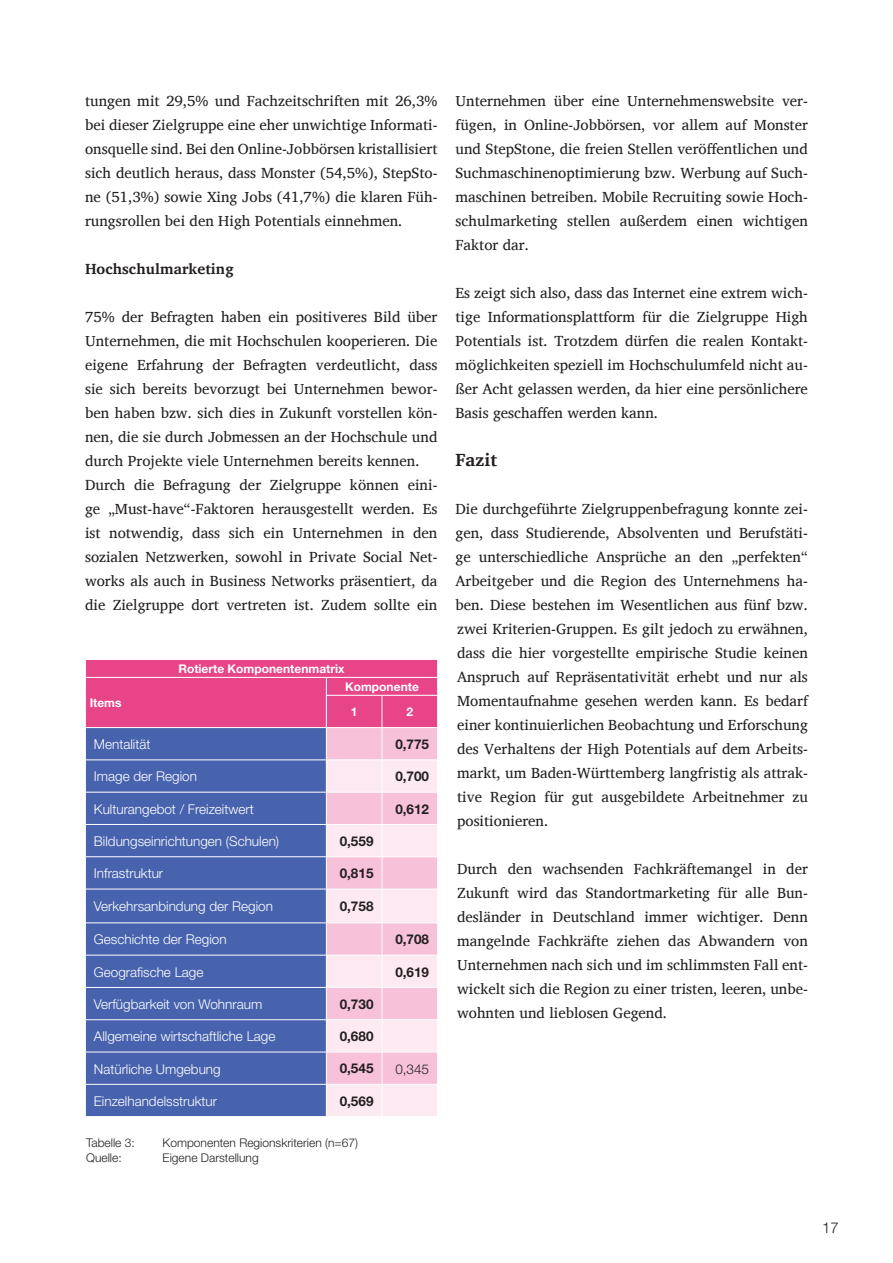
<style>
.page{position:relative;width:893px;height:1263px;background:#fff}
.page>*{position:absolute;margin:0;border:0;box-sizing:border-box;transform-origin:0 0}
.t1{font:700 18px "Charis SIL";color:#231f20}
.t2{font:15px/24px "Charis SIL";color:#231f20;text-align:justify}
.t3{font:700 15px "Charis SIL";color:#231f20}
.t4{font:300 15px "Helvetica Neue";color:#231f20}
.t5{font:300 13.5px "Helvetica Neue";color:#fff}
.t6{font:700 13.5px "Helvetica Neue";color:#231f20}
.t7{font:300 13.5px "Helvetica Neue";color:#231f20}
.t8{font:300 12px "Helvetica Neue";color:#231f20}
.t9{font:700 12px/25px "Helvetica Neue";color:#fff}
</style>
<div class="page">
<svg style="left:85px;top:660px;width:353px;height:456px;background:#9381b9"></svg>
<hr style="left:85px;top:677px;width:241px;height:1px;background:#fff">
<hr style="left:326px;top:677px;width:56px;height:1px;background:#fff">
<hr style="left:382px;top:677px;width:56px;height:1px;background:#fff">
<p class="t2" style="left:85px;top:89px;width:354px">tungen mit 29,5% und Fachzeitschriften mit 26,3% bei dieser Zielgruppe eine eher unwichtige Informati&shy;onsquelle sind. Bei den Online-Jobbörsen kristallisiert sich deutlich heraus, dass Monster (54,5%), StepSto&shy;ne (51,3%) sowie Xing Jobs (41,7%) die klaren Füh&shy;rungsrollen bei den High Potentials einnehmen.</p>
<p class="t3" style="left:85px;top:260px;width:150px">Hochschulmarketing</p>
<p class="t2" style="left:85px;top:305px;width:354px;text-align:left">75% der Befragten haben ein positiveres Bild über Unternehmen, die mit Hochschulen kooperieren. Die eigene Erfahrung der Befragten verdeutlicht, dass sie sich bereits bevorzugt bei Unternehmen bewor&shy;ben haben bzw. sich dies in Zukunft vorstellen kön&shy;nen, die sie durch Jobmessen an der Hochschule und durch Projekte viele Unternehmen bereits kennen.<br>Durch die Befragung der Zielgruppe können eini&shy;ge „Must-have“-Faktoren herausgestellt werden. Es ist notwendig, dass sich ein Unternehmen in den sozialen Netzwerken, sowohl in Private Social Net&shy;works als auch in Business Networks präsentiert, da die Zielgruppe dort vertreten ist. Zudem sollte ein</p>
<p class="t9" style="left:90px;top:690px;width:33px">Items</p>
<p class="t9" style="left:178px;top:656px;width:168px">Rotierte Komponentenmatrix</p>
<p class="t9" style="left:351px;top:674px;width:70px;text-indent:-6px">Komponente<br>1</p>
<p class="t9" style="left:406px;top:699px;width:8px">2</p>
<p class="t5" style="left:94px;top:736px;width:58px">Mentalität</p>
<p class="t6" style="left:395px;top:736px;width:35px">0,775</p>
<p class="t5" style="left:94px;top:768px;width:105px">Image der Region</p>
<p class="t6" style="left:395px;top:768px;width:35px">0,700</p>
<p class="t5" style="left:94px;top:800px;width:161px">Kulturangebot / Freizeitwert</p>
<p class="t6" style="left:395px;top:800px;width:35px">0,612</p>
<p class="t5" style="left:94px;top:833px;width:187px">Bildungseinrichtungen (Schulen)</p>
<p class="t6" style="left:340px;top:833px;width:35px">0,559</p>
<p class="t5" style="left:94px;top:865px;width:71px">Infrastruktur</p>
<p class="t6" style="left:340px;top:865px;width:35px">0,815</p>
<p class="t5" style="left:94px;top:898px;width:181px">Verkehrsanbindung der Region</p>
<p class="t6" style="left:340px;top:898px;width:35px">0,758</p>
<p class="t5" style="left:94px;top:931px;width:134px">Geschichte der Region</p>
<p class="t6" style="left:395px;top:931px;width:35px">0,708</p>
<p class="t5" style="left:94px;top:963px;width:111px">Geografische Lage</p>
<p class="t6" style="left:395px;top:963px;width:35px">0,619</p>
<p class="t5" style="left:94px;top:996px;width:170px">Verfügbarkeit von Wohnraum</p>
<p class="t6" style="left:340px;top:996px;width:35px">0,730</p>
<p class="t5" style="left:94px;top:1028px;width:183px">Allgemeine wirtschaftliche Lage</p>
<p class="t6" style="left:340px;top:1028px;width:35px">0,680</p>
<p class="t5" style="left:94px;top:1060px;width:128px">Natürliche Umgebung</p>
<p class="t6" style="left:340px;top:1060px;width:35px">0,545</p>
<p class="t7" style="left:395px;top:1060px;width:35px">0,345</p>
<p class="t5" style="left:94px;top:1093px;width:124px">Einzelhandelsstruktur</p>
<p class="t6" style="left:340px;top:1092px;width:35px">0,569</p>
<p class="t8" style="left:86px;top:1135px;width:50px">Tabelle 3:</p>
<p class="t8" style="left:163px;top:1135px;width:197px">Komponenten Regionskriterien (n=67)</p>
<p class="t8" style="left:86px;top:1150px;width:37px">Quelle:</p>
<p class="t8" style="left:163px;top:1150px;width:98px">Eigene Darstellung</p>
<p class="t2" style="left:455px;top:89px;width:354px">Unternehmen über eine Unternehmenswebsite ver&shy;fügen, in Online-Jobbörsen, vor allem auf Monster und StepStone, die freien Stellen veröffentlichen und Suchmaschinenoptimierung bzw. Werbung auf Such&shy;maschinen betreiben. Mobile Recruiting sowie Hoch&shy;schulmarketing stellen außerdem einen wichtigen Faktor dar.</p>
<p class="t2" style="left:455px;top:281px;width:354px">Es zeigt sich also, dass das Internet eine extrem wich&shy;tige Informationsplattform für die Zielgruppe High Potentials ist. Trotzdem dürfen die realen Kontakt&shy;möglichkeiten speziell im Hochschulumfeld nicht au&shy;ßer Acht gelassen werden, da hier eine persönlichere Basis geschaffen werden kann.</p>
<p class="t1" style="left:455px;top:449px;width:43px">Fazit</p>
<p class="t2" style="left:455px;top:497px;width:354px">Die durchgeführte Zielgruppenbefragung konnte zei&shy;gen, dass Studierende, Absolventen und Berufstäti&shy;ge unterschiedliche Ansprüche an den „perfekten“ Arbeitgeber und die Region des Unternehmens ha&shy;ben. Diese bestehen im Wesentlichen aus fünf bzw. zwei Kriterien-Gruppen. Es gilt jedoch zu erwähnen, dass die hier vorgestellte empirische Studie keinen Anspruch auf Repräsentativität erhebt und nur als Momentaufnahme gesehen werden kann. Es bedarf einer kontinuierlichen Beobachtung und Erforschung des Verhaltens der High Potentials auf dem Arbeits&shy;markt, um Baden-Württemberg langfristig als attrak&shy;tive Region für gut ausgebildete Arbeitnehmer zu positionieren.</p>
<p class="t2" style="left:457px;top:857px;width:352px">Durch den wachsenden Fachkräftemangel in der Zukunft wird das Standortmarketing für alle Bun&shy;desländer in Deutschland immer wichtiger. Denn mangelnde Fachkräfte ziehen das Abwandern von Unternehmen nach sich und im schlimmsten Fall ent&shy;wickelt sich die Region zu einer tristen, leeren, unbe&shy;wohnten und lieblosen Gegend.</p>
<p class="t4" style="left:822px;top:1218px;width:18px">17</p>
</div>
